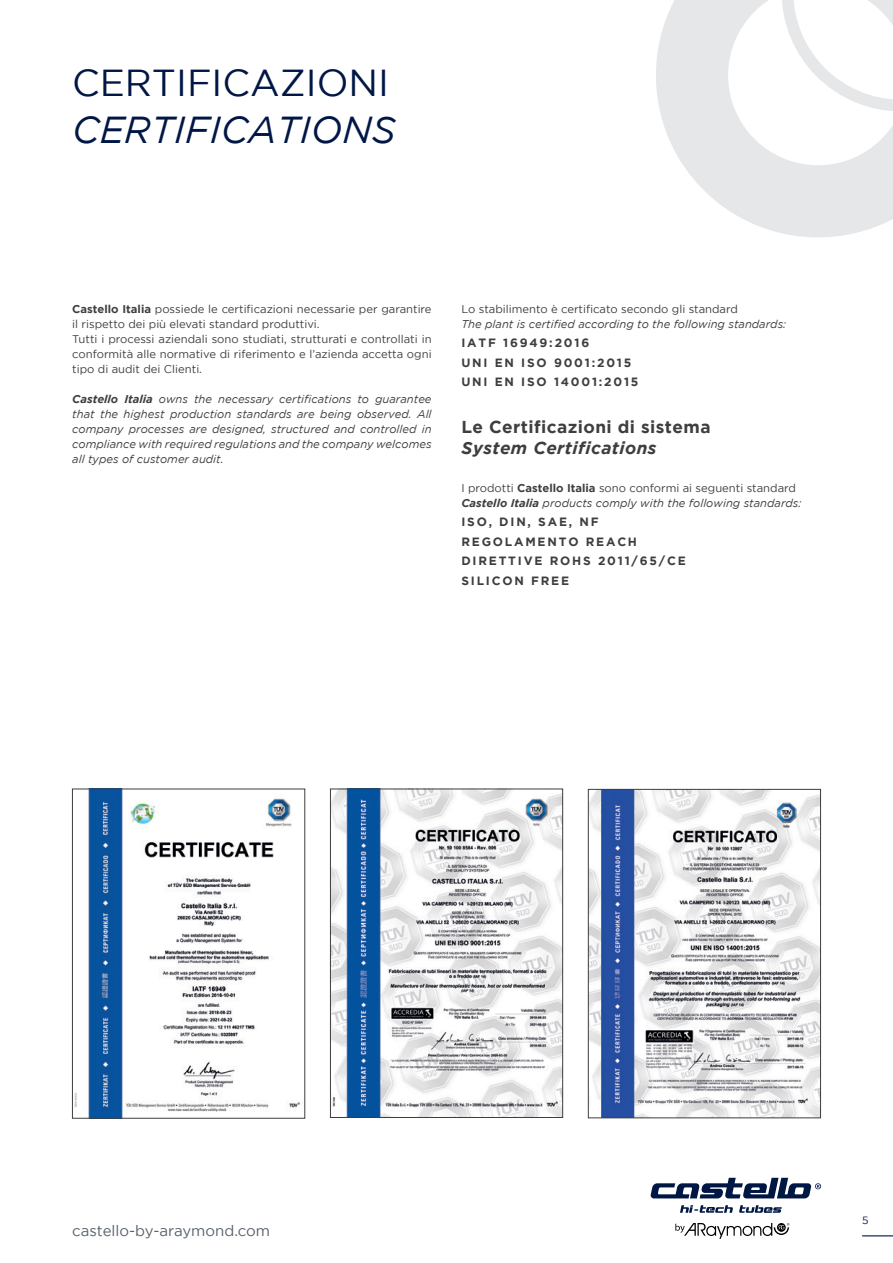
<style>
.page{position:relative;width:893px;height:1263px;background:#fff}
.page>*{position:absolute;margin:0;border:0;box-sizing:border-box;transform-origin:0 0}
.t1{font:37.5px "Gotham";color:#001745}
.t2{font:italic 37.5px "Gotham";color:#001745}
.t3{font:700 17.25px "Gotham";letter-spacing:.025em;color:#3e3e3f}
.t4{font:italic 700 17.25px "Gotham";letter-spacing:.025em;color:#3e3e3f}
.t5{font:15px "Gotham";color:#58616b}
.t6{font:700 12px "Gotham";letter-spacing:.15em;color:#3e3e3f}
.t7{font:italic 11.25px/15px "Gotham";color:#3e3e3f;text-align:justify}
.t8{font:11.25px/15px "Gotham";color:#3e3e3f}
.t9{font:10.5px "Gotham";color:#001745}
.s1{font-weight:700}
</style>
<div class="page">
<hr style="left:862px;top:1235px;width:31px;height:1px;background:#001745">
<svg style="left:675px;top:1223px;width:115px;height:16px"></svg>
<svg style="left:680px;top:1205px;width:53px;height:8px"></svg>
<svg style="left:739px;top:1205px;width:43px;height:8px"></svg>
<svg style="left:651px;top:1178px;width:170px;height:20px"></svg>
<svg style="left:656px;top:0;width:237px;height:237px;fill:#ecedee"></svg>
<img style="left:74px;top:791px;width:226px;height:325px">
<div style="left:72px;top:789px;width:233px;height:329px;border:1px solid #3e3e3f"></div>
<img style="left:332px;top:791px;width:229px;height:324px">
<div style="left:330px;top:789px;width:233px;height:328px;border:1px solid #3e3e3f"></div>
<img style="left:590px;top:791px;width:229px;height:325px">
<div style="left:588px;top:789px;width:233px;height:329px;border:1px solid #3e3e3f"></div>
<p class="t1" style="left:72px;top:62px;width:318px">CERTIFICAZIONI</p>
<p class="t2" style="left:72px;top:109px;width:325px">CERTIFICATIONS</p>
<p class="t8" style="left:72px;top:301px;width:361px"><span class="s1">Castello Italia</span> possiede le certificazioni necessarie per garantire il rispetto dei più elevati standard produttivi.</p>
<p class="t8" style="left:72px;top:331px;width:361px;text-align:justify">Tutti i processi aziendali sono studiati, strutturati e controllati in conformità alle normative di riferimento e l’azienda accetta ogni tipo di audit dei Clienti.</p>
<p class="t7" style="left:72px;top:391px;width:361px"><span class="s1">Castello Italia</span> owns the necessary certifications to guarantee that the highest production standards are being observed. All company processes are designed, structured and controlled in compliance with required regulations and the company welcomes all types of customer audit.</p>
<p class="t8" style="left:461px;top:301px;width:278px">Lo stabilimento è certificato secondo gli standard</p>
<p class="t7" style="left:461px;top:316px;width:326px">The plant is certified according to the following standards:</p>
<p class="t6" style="left:461px;top:336px;width:129px">IATF 16949:2016</p>
<p class="t6" style="left:461px;top:355px;width:171px">UNI EN ISO 9001:2015</p>
<p class="t6" style="left:461px;top:375px;width:179px">UNI EN ISO 14001:2015</p>
<p class="t3" style="left:461px;top:417px;width:251px">Le Certificazioni di sistema</p>
<p class="t4" style="left:461px;top:437px;width:197px">System Certifications</p>
<p class="t8" style="left:461px;top:480px;width:336px">I prodotti <span class="s1">Castello Italia</span> sono conformi ai seguenti standard</p>
<p class="t7" style="left:461px;top:495px;width:342px"><span class="s1">Castello Italia</span> products comply with the following standards:</p>
<p class="t6" style="left:461px;top:515px;width:139px">ISO, DIN, SAE, NF</p>
<p class="t6" style="left:461px;top:534px;width:177px">REGOLAMENTO REACH</p>
<p class="t6" style="left:461px;top:554px;width:226px">DIRETTIVE ROHS 2011/65/CE</p>
<p class="t6" style="left:461px;top:573px;width:109px">SILICON FREE</p>
<h3 class="t5" style="left:72px;top:1222px;width:199px">castello-by-araymond.com</h3>
<p class="t9" style="left:862px;top:1214px;width:8px">5</p>
</div>
